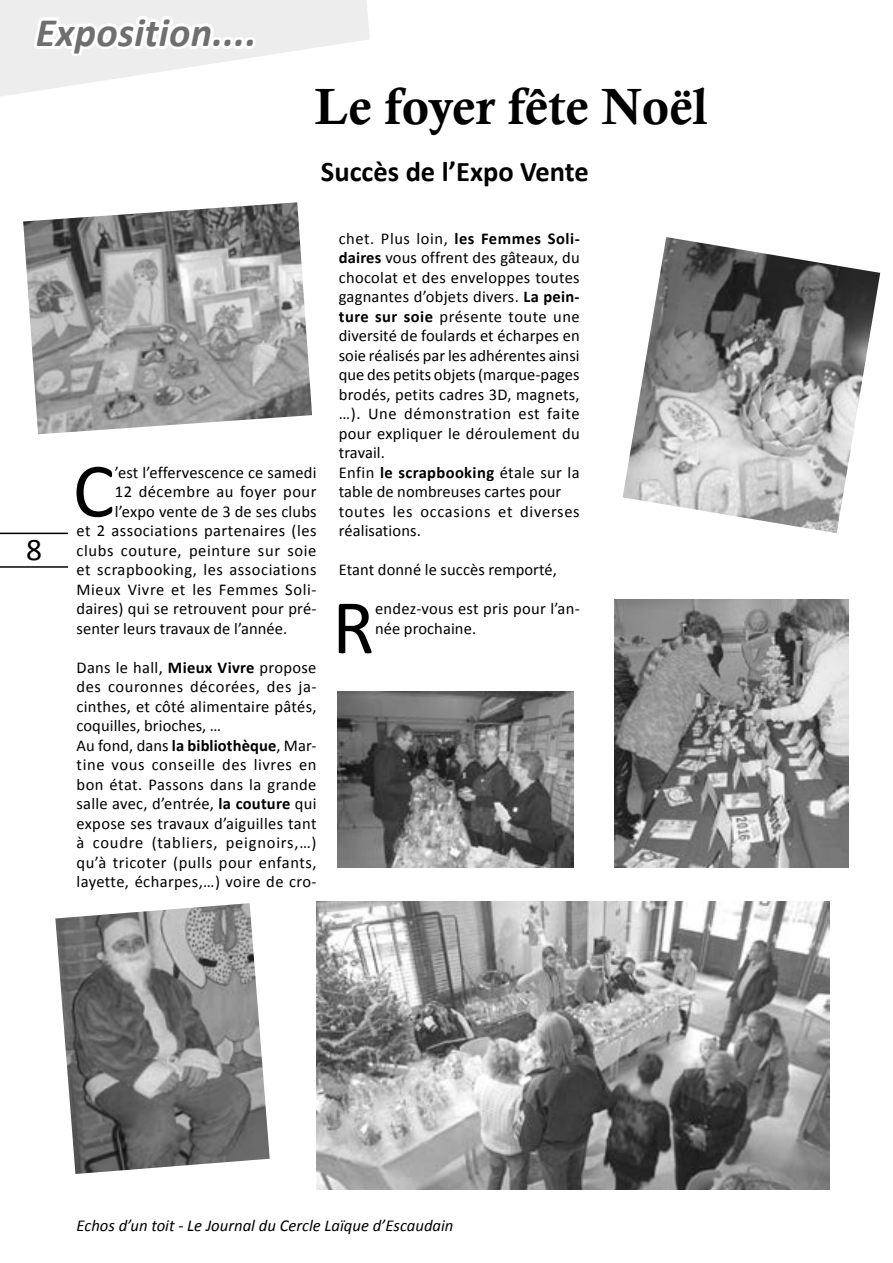
<style>
.page{position:relative;width:893px;height:1263px;background:#fff}
.page>*{position:absolute;margin:0;border:0;box-sizing:border-box;transform-origin:0 0}
.t1{font:78px "Calibri";color:#000}
.t2{font:51px "Calis MT Bol";color:#000}
.t3{font:italic 700 40.5px "Calibri";letter-spacing:.005em;color:#706f6f}
.t4{font:31.5px "Calibri";color:#000}
.t5{font:700 28.5px "Calibri";color:#000}
.t6{font:italic 16.65px "Calibri";color:#000}
.t7{font:16.5px/19.5px "Calibri";letter-spacing:.015em;color:#000}
.t8{font:16.5px "Calibri";letter-spacing:.04em;color:#000}
.t9{font:16.5px "Calibri";letter-spacing:.035em;color:#000}
.s1{font-weight:700}
</style>
<div class="page">
<hr style="left:0;top:533px;width:68px;height:1px;background:#000">
<hr style="left:0;top:566px;width:68px;height:2px;background:#000">
<svg style="left:0;top:0;width:370px;height:97px"></svg>
<img style="left:55px;top:903px;width:215px;height:271px">
<img style="left:23px;top:202px;width:289px;height:232px">
<img style="left:623px;top:237px;width:257px;height:296px">
<img style="left:316px;top:902px;width:514px;height:287px">
<img style="left:614px;top:599px;width:235px;height:269px">
<img style="left:337px;top:691px;width:236px;height:177px">
<h3 class="t3" style="left:36px;top:7px;width:222px">Exposition....</h3>
<h2 class="t2" style="left:315px;top:77px;width:394px">Le foyer fête Noël</h2>
<h3 class="t5" style="left:321px;top:153px;width:269px">Succès de l’Expo Vente</h3>
<h3 class="t4" style="left:26px;top:530px;width:17px">8</h3>
<h1 class="t1" style="left:73px;top:441px;width:43px">C</h1>
<p class="t7" style="left:115px;top:462px;width:203px">’est l’effervescence ce samedi</p>
<p class="t7" style="left:115px;top:482px;width:203px">12 décembre au foyer pour</p>
<p class="t7" style="left:115px;top:501px;width:203px">l’expo vente de 3 de ses clubs</p>
<p class="t7" style="left:77px;top:521px;width:241px">et 2 associations partenaires (les</p>
<p class="t8" style="left:77px;top:540px;width:241px">clubs couture, peinture sur soie</p>
<p class="t7" style="left:77px;top:560px;width:241px">et scrapbooking, les associations</p>
<p class="t9" style="left:77px;top:579px;width:241px">Mieux Vivre et les Femmes Soli-</p>
<p class="t7" style="left:77px;top:599px;width:241px">daires) qui se retrouvent pour pré-</p>
<p class="t7" style="left:77px;top:618px;width:212px">senter leurs travaux de l’année.</p>
<p class="t7" style="left:77px;top:657px;width:242px">Dans le hall, <span class="s1">Mieux Vivre</span> propose des couronnes décorées, des ja&shy;cinthes, et côté alimentaire pâtés, coquilles, brioches, …<br>Au fond, dans <span class="s1">la bibliothèque</span>, Mar&shy;tine vous conseille des livres en bon état. Passons dans la grande salle avec, d’entrée, <span class="s1">la couture</span> qui expose ses travaux d’aiguilles tant à coudre (tabliers, peignoirs,…) qu’à tricoter (pulls pour enfants, layette, écharpes,…) voire de cro-</p>
<p class="t7" style="left:339px;top:228px;width:242px">chet. Plus loin, <span class="s1">les Femmes Soli&shy;daires</span> vous offrent des gâteaux, du chocolat et des enveloppes toutes gagnantes d’objets divers. <span class="s1">La pein&shy;ture sur soie</span> présente toute une diversité de foulards et écharpes en soie réalisés par les adhérentes ainsi que des petits objets (marque-pages brodés, petits cadres 3D, magnets, …). Une démonstration est faite pour expliquer le déroulement du travail.<br>Enfin <span class="s1">le scrapbooking</span> étale sur la table de nombreuses cartes pour toutes les occasions et diverses réalisations.</p>
<p class="t7" style="left:339px;top:560px;width:220px">Etant donné le succès remporté,</p>
<h1 class="t1" style="left:332px;top:578px;width:44px">R</h1>
<p class="t7" style="left:375px;top:599px;width:206px">endez-vous est pris pour l’an&shy;née prochaine.</p>
<p class="t6" style="left:77px;top:1214px;width:378px">Echos d’un toit - Le Journal du Cercle Laïque d’Escaudain</p>
</div>
